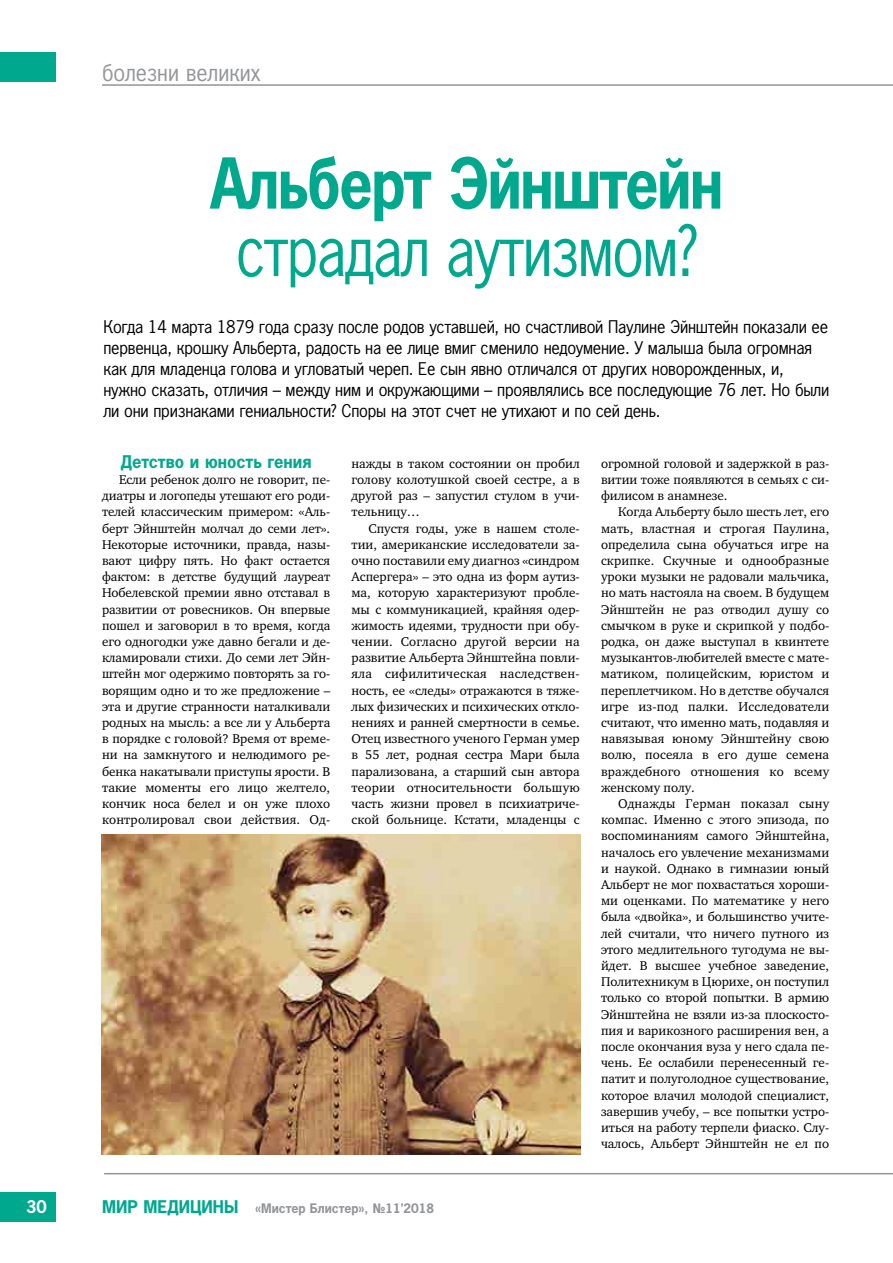
<style>
.page{position:relative;width:893px;height:1263px;background:#fff}
.page>*{position:absolute;margin:0;border:0;box-sizing:border-box;transform-origin:0 0}
.t1{font:72px "Paper Gothic";letter-spacing:-.025em;color:#00a88e;scale:.9 1}
.t2{font:700 72px "Paper Gothic";letter-spacing:-.025em;color:#00a88e;scale:.9 1}
.t3{font:24px "Paper Gothic";color:#939598}
.t4{font:18px/21px "Paper Gothic";letter-spacing:-.015em;color:#000}
.t5{font:700 18px "Paper Gothic";color:#00a88e}
.t6{font:700 18px "Paper Gothic";color:#fff}
.t7{font:700 13.5px "Paper Gothic";color:#939598}
.t8{font:13.05px/16.2px "Charter C";color:#000;text-align:justify}
.s1{font-size:18px;color:#00a88e}
</style>
<div class="page">
<hr style="left:102px;top:84px;width:791px;height:2px;background:#939598">
<div style="left:0;top:52px;width:55px;height:30px;background:#00a88e"></div>
<div style="left:0;top:1192px;width:55px;height:30px;background:#00a88e"></div>
<hr style="left:104px;top:1173px;width:789px;height:1px;background:#939598">
<img style="left:101px;top:834px;width:480px;height:320px">
<h3 class="t6" style="left:26px;top:1197px;width:22px">30</h3>
<h2 class="t3" style="left:102px;top:59px;width:160px">болезни великих</h2>
<h1 class="t2" style="left:210px;top:143px;width:572px">Альберт Эйнштейн</h1>
<h1 class="t1" style="left:236px;top:210px;width:515px">страдал аутизмом?</h1>
<p class="t4" style="left:103px;top:316px;width:727px">Когда 14 марта 1879 года сразу после родов уставшей, но счастливой Паулине Эйнштейн показали ее первенца, крошку Альберта, радость на ее лице вмиг сменило недоумение. У малыша была огромная как для младенца голова и угловатый череп. Ее сын явно отличался от других новорожденных, и, нужно сказать, отличия – между ним и окружающими – проявлялись все последующие 76 лет. Но были ли они признаками гениальности? Споры на этот счет не утихают и по сей день.</p>
<h3 class="t5" style="left:121px;top:451px;width:192px">Детство и юность гения</h3>
<p class="t8" style="left:102px;top:472px;width:230px;text-indent:17px">Если ребенок долго не говорит, пе&shy;диатры и логопеды утешают его роди&shy;телей классическим примером: «Аль&shy;берт Эйнштейн молчал до семи лет».<br>Некоторые источники, правда, назы&shy;вают цифру пять. Но факт остается фактом: в детстве будущий лауреат Нобелевской премии явно отставал в развитии от ровесников. Он впервые пошел и заговорил в то время, когда его одногодки уже давно бегали и де&shy;кламировали стихи. До семи лет Эйн&shy;штейн мог одержимо повторять за го&shy;ворящим одно и то же предложение – эта и другие странности наталкивали родных на мысль: а все ли у Альберта в порядке с головой? Время от време&shy;ни на замкнутого и нелюдимого ре&shy;бенка накатывали приступы ярости. В такие моменты его лицо желтело, кончик носа белел и он уже плохо контролировал свои действия. Од-</p>
<p class="t8" style="left:351px;top:455px;width:230px">нажды в таком состоянии он пробил голову колотушкой своей сестре, а в другой раз – запустил стулом в учи&shy;тельницу…</p>
<p class="t8" style="left:351px;top:520px;width:230px;text-indent:17px">Спустя годы, уже в нашем столе&shy;тии, американские исследователи за&shy;очно поставили ему диагноз «синдром Аспергера» – это одна из форм аутиз&shy;ма, которую характеризуют пробле&shy;мы с коммуникацией, крайняя одер&shy;жимость идеями, трудности при обу&shy;чении. Согласно другой версии на развитие Альберта Эйнштейна повли&shy;яла сифилитическая наследствен&shy;ность, ее «следы» отражаются в тяже&shy;лых физических и психических откло&shy;нениях и ранней смертности в семье.<br>Отец известного ученого Герман умер в 55 лет, родная сестра Мари была парализована, а старший сын автора теории относительности большую часть жизни провел в психиатриче&shy;ской больнице. Кстати, младенцы с</p>
<p class="t7" style="left:102px;top:1201px;width:334px"><span class="s1">МИР МЕДИЦИНЫ</span> «Мистер Блистер», №11’2018</p>
<p class="t8" style="left:601px;top:455px;width:230px">огромной головой и задержкой в раз&shy;витии тоже появляются в семьях с си&shy;филисом в анамнезе.</p>
<p class="t8" style="left:601px;top:504px;width:230px;text-indent:17px">Когда Альберту было шесть лет, его мать, властная и строгая Паулина, определила сына обучаться игре на скрипке. Скучные и однообразные уроки музыки не радовали мальчика, но мать настояла на своем. В будущем Эйнштейн не раз отводил душу со смычком в руке и скрипкой у подбо&shy;родка, он даже выступал в квинтете музыкантов-любителей вместе с мате&shy;матиком, полицейским, юристом и переплетчиком. Но в детстве обучался игре из-под палки. Исследователи считают, что именно мать, подавляя и навязывая юному Эйнштейну свою волю, посеяла в его душе семена враждебного отношения ко всему женскому полу.</p>
<p class="t8" style="left:601px;top:796px;width:230px;text-indent:17px">Однажды Герман показал сыну компас. Именно с этого эпизода, по воспоминаниям самого Эйнштейна, началось его увлечение механизмами и наукой. Однако в гимназии юный Альберт не мог похвастаться хороши&shy;ми оценками. По математике у него была «двойка», и большинство учите&shy;лей считали, что ничего путного из этого медлительного тугодума не вы&shy;йдет. В высшее учебное заведение, Политехникум в Цюрихе, он поступил только со второй попытки. В армию Эйнштейна не взяли из-за плоскосто&shy;пия и варикозного расширения вен, а после окончания вуза у него сдала пе&shy;чень. Ее ослабили перенесенный ге&shy;патит и полуголодное существование, которое влачил молодой специалист, завершив учебу, – все попытки устро&shy;иться на работу терпели фиаско. Слу&shy;чалось, Альберт Эйнштейн не ел по</p>
</div>
